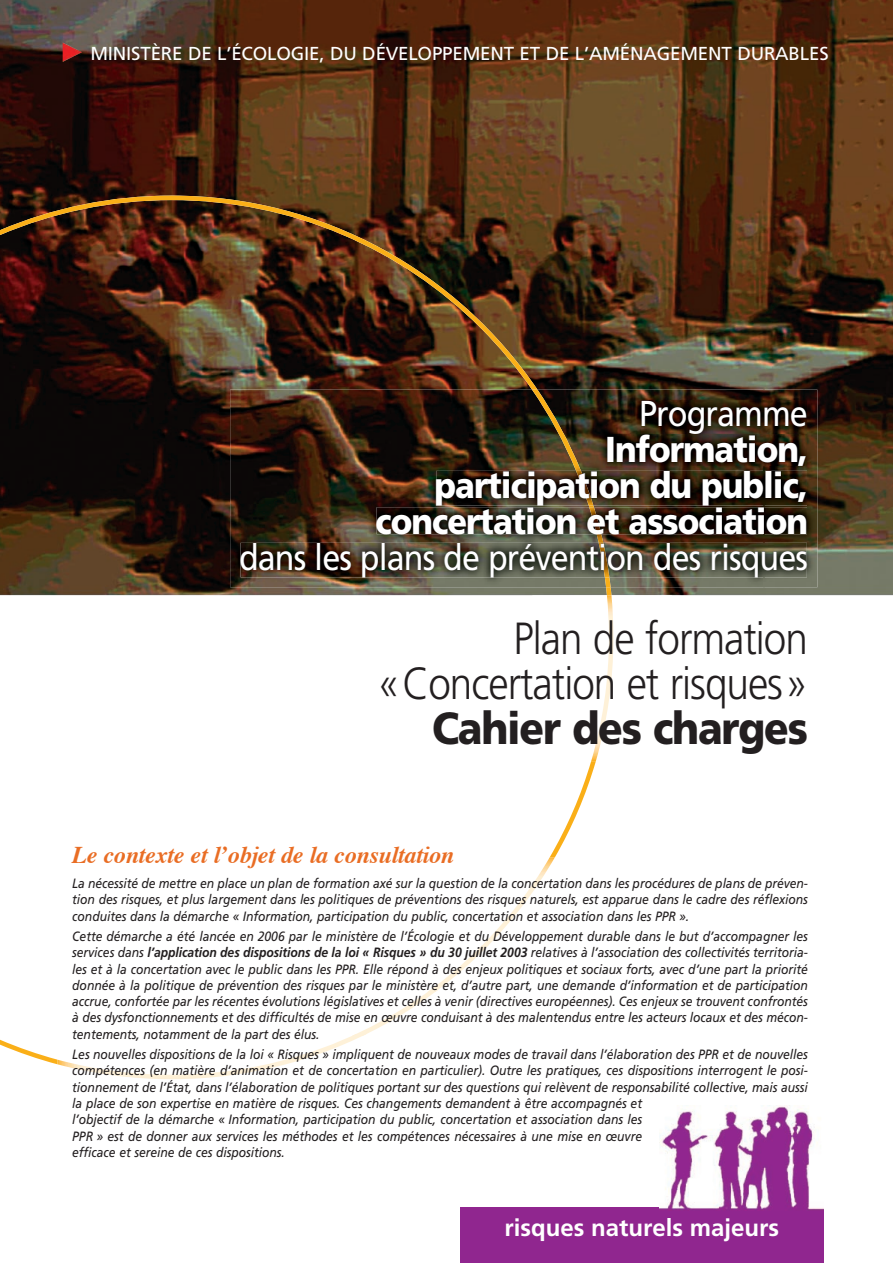
<style>
.page{position:relative;width:893px;height:1263px;background:#fff}
.page>*{position:absolute;margin:0;border:0;box-sizing:border-box;transform-origin:0 0}
.t1{font:300 45px/45px "Frutiger";letter-spacing:-.025em;color:#231f20;text-align:right;scale:.9 1}
.t2{font:900 45px "Frutiger";letter-spacing:-.03em;color:#231f20;scale:.9 1}
.t3{font:900 36px/36px "Frutiger";letter-spacing:-.03em;color:#fff;text-align:right;scale:.9 1}
.t4{font:36px "Frutiger";letter-spacing:-.03em;color:#fff;scale:.9 1}
.t5{font:italic 700 24px "Times";letter-spacing:-.01em;color:#e96d24}
.t6{font:700 24px "Frutiger";color:#fff}
.t7{font:18.75px "Frutiger";letter-spacing:-.01em;color:#fff}
.t8{font:italic 13.5px/16.2px "Frutiger";letter-spacing:-.005em;color:#231f20;text-align:justify;scale:.9 1}
.s1{font-weight:700}
</style>
<div class="page">
<img style="left:0;top:0;width:893px;height:595px">
<svg style="left:0;top:196px;width:611px;height:868px"></svg>
<img style="left:532px;top:595px;width:140px;height:166px">
<img style="left:591px;top:595px;width:22px;height:166px">
<div style="left:460px;top:1207px;width:364px;height:56px;background:#90268f"></div>
<img style="left:659px;top:1105px;width:164px;height:105px">
<img style="left:57px;top:857px;width:554px;height:207px">
<img style="left:57px;top:1034px;width:349px;height:45px">
<img style="left:306px;top:990px;width:150px;height:45px">
<img style="left:405px;top:945px;width:101px;height:46px">
<img style="left:455px;top:901px;width:100px;height:45px">
<img style="left:505px;top:857px;width:50px;height:45px">
<img style="left:230px;top:390px;width:587px;height:197px">
<img style="left:532px;top:390px;width:79px;height:197px">
<img style="left:642px;top:401px;width:164px;height:33px">
<img style="left:608px;top:434px;width:199px;height:32px">
<img style="left:436px;top:471px;width:371px;height:34px">
<img style="left:576px;top:471px;width:17px;height:34px">
<img style="left:377px;top:507px;width:430px;height:27px">
<img style="left:589px;top:507px;width:12px;height:27px">
<img style="left:241px;top:543px;width:566px;height:34px">
<img style="left:599px;top:543px;width:10px;height:34px">
<img style="left:63px;top:43px;width:19px;height:18px">
<h3 class="t7" style="left:90px;top:43px;width:740px">MINISTÈRE DE L’ÉCOLOGIE, DU DÉVELOPPEMENT ET DE L’AMÉNAGEMENT DURABLES</h3>
<h2 class="t4" style="left:639px;top:392px;width:189px">Programme</h2>
<h2 class="t3" style="left:376px;top:431px;width:482px">Information,<br>participation du public, concertation et association</h2>
<h2 class="t4" style="left:239px;top:536px;width:634px">dans les plans de prévention des risques</h2>
<h1 class="t1" style="left:378px;top:616px;width:480px">Plan de formation «Concertation et risques»</h1>
<h1 class="t2" style="left:432px;top:701px;width:419px">Cahier des charges</h1>
<h3 class="t5" style="left:72px;top:839px;width:384px">Le contexte et lʼobjet de la consultation</h3>
<p class="t8" style="left:72px;top:875px;width:819px">La nécessité de mettre en place un plan de formation axé sur la question de la concertation dans les procédures de plans de préven&shy;tion des risques, et plus largement dans les politiques de préventions des risques naturels, est apparue dans le cadre des réflexions conduites dans la démarche « Information, participation du public, concertation et association dans les PPR ».</p>
<p class="t8" style="left:72px;top:928px;width:819px">Cette démarche a été lancée en 2006 par le ministère de l’Écologie et du Développement durable dans le but d’accompagner les services dans <span class="s1">l’application des dispositions de la loi « Risques » du 30 juillet 2003</span> relatives à l’association des collectivités territoria&shy;les et à la concertation avec le public dans les PPR. Elle répond à des enjeux politiques et sociaux forts, avec d’une part la priorité donnée à la politique de prévention des risques par le ministère et, d’autre part, une demande d’information et de participation accrue, confortée par les récentes évolutions législatives et celles à venir (directives européennes). Ces enjeux se trouvent confrontés à des dysfonctionnements et des difficultés de mise en œuvre conduisant à des malentendus entre les acteurs locaux et des mécon&shy;tentements, notamment de la part des élus.</p>
<p class="t8" style="left:72px;top:1046px;width:819px;text-align:left">Les nouvelles dispositions de la loi « Risques » impliquent de nouveaux modes de travail dans l’élaboration des PPR et de nouvelles compétences (en matière d’animation et de concertation en particulier). Outre les pratiques, ces dispositions interrogent le posi&shy;tionnement de l’État, dans l’élaboration de politiques portant sur des questions qui relèvent de responsabilité collective, mais aussi la place de son expertise en matière de risques. Ces changements demandent à être accompagnés et<br>l’objectif de la démarche « Information, participation du public, concertation et association dans les<br>PPR » est de donner aux services les méthodes et les compétences nécessaires à une mise en œuvre<br>efficace et sereine de ces dispositions.</p>
<h3 class="t6" style="left:504px;top:1214px;width:276px">risques naturels majeurs</h3>
</div>
